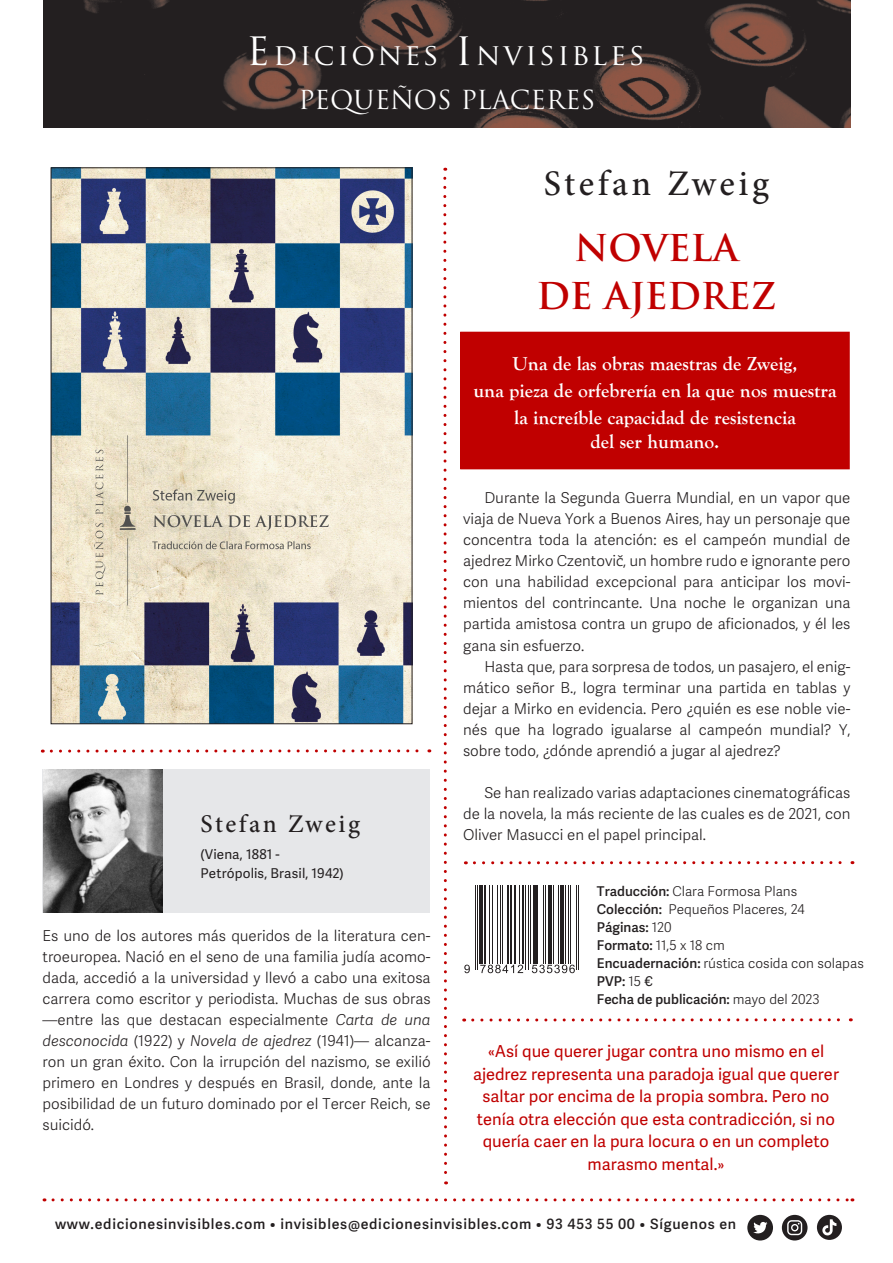
<style>
.page{position:relative;width:893px;height:1263px;background:#fff}
.page>*{position:absolute;margin:0;border:0;box-sizing:border-box;transform-origin:0 0}
.t1{font:700 36px/48px "Trajan Pro";color:#c00000;text-align:center}
.t2{font:500 36px "Minion Pro";letter-spacing:.095em;color:#231f20}
.t3{font:29.4px "Trajan Pro";letter-spacing:.09em;color:#fff}
.t4{font:25.5px "Trajan Pro";color:#fff}
.t5{font:500 25.5px "Minion Pro";letter-spacing:.095em;color:#231f20}
.t6{font:700 19.5px/24px "Goudy Old Style T";color:#fff;text-align:center}
.t7{font:16.5px/22.5px "Adelle Sans";color:#c00000;text-align:center}
.t8{font:300 15px/21px "Adelle Sans";color:#231f20;text-align:justify}
.t9{font:600 14.25px "Adelle Sans";letter-spacing:.05em;color:#231f20}
.t10{font:300 13.5px "Adelle Sans";color:#231f20}
.t11{font:600 13.5px "Adelle Sans";color:#231f20}
.t12{font:13.5px/19.5px "Adelle Sans";letter-spacing:.01em;color:#231f20}
.s1{font-size:38.1px}
.s2{font-style:italic}
.s3{font-family:"Adelle"}
.s4{font-weight:600}
.s5{font-weight:300}
.s6{font-weight:400}
</style>
<div class="page">
<svg style="left:443px;top:168px;width:5px;height:1016px"></svg>
<svg style="left:474px;top:861px;width:379px;height:3px"></svg>
<svg style="left:51px;top:749px;width:379px;height:3px"></svg>
<svg style="left:480px;top:965px;width:43px;height:8px"></svg>
<svg style="left:532px;top:965px;width:43px;height:8px"></svg>
<svg style="left:464px;top:965px;width:6px;height:8px"></svg>
<hr style="left:475px;top:885px;width:1px;height:84px;background:#231f20">
<hr style="left:477px;top:885px;width:1px;height:84px;background:#231f20">
<hr style="left:479px;top:885px;width:3px;height:78px;background:#231f20">
<hr style="left:484px;top:885px;width:2px;height:78px;background:#231f20">
<hr style="left:489px;top:885px;width:1px;height:78px;background:#231f20">
<hr style="left:492px;top:885px;width:1px;height:78px;background:#231f20">
<hr style="left:497px;top:885px;width:1px;height:78px;background:#231f20">
<hr style="left:500px;top:885px;width:1px;height:78px;background:#231f20">
<hr style="left:502px;top:885px;width:1px;height:78px;background:#231f20">
<hr style="left:507px;top:885px;width:2px;height:78px;background:#231f20">
<hr style="left:510px;top:885px;width:2px;height:78px;background:#231f20">
<hr style="left:514px;top:885px;width:2px;height:78px;background:#231f20">
<hr style="left:519px;top:885px;width:1px;height:78px;background:#231f20">
<hr style="left:522px;top:885px;width:2px;height:78px;background:#231f20">
<hr style="left:525px;top:885px;width:1px;height:84px;background:#231f20">
<hr style="left:528px;top:885px;width:1px;height:84px;background:#231f20">
<hr style="left:530px;top:885px;width:1px;height:78px;background:#231f20">
<hr style="left:533px;top:885px;width:3px;height:78px;background:#231f20">
<hr style="left:537px;top:885px;width:1px;height:78px;background:#231f20">
<hr style="left:543px;top:885px;width:1px;height:78px;background:#231f20">
<hr style="left:545px;top:885px;width:1px;height:78px;background:#231f20">
<hr style="left:548px;top:885px;width:3px;height:78px;background:#231f20">
<hr style="left:553px;top:885px;width:1px;height:78px;background:#231f20">
<hr style="left:558px;top:885px;width:1px;height:78px;background:#231f20">
<hr style="left:560px;top:885px;width:4px;height:78px;background:#231f20">
<hr style="left:565px;top:885px;width:1px;height:78px;background:#231f20">
<hr style="left:568px;top:885px;width:1px;height:78px;background:#231f20">
<hr style="left:570px;top:885px;width:1px;height:78px;background:#231f20">
<hr style="left:576px;top:885px;width:1px;height:84px;background:#231f20">
<hr style="left:578px;top:885px;width:1px;height:84px;background:#231f20">
<svg style="left:747px;top:1215px;width:26px;height:25px"></svg>
<svg style="left:782px;top:1215px;width:25px;height:25px"></svg>
<svg style="left:817px;top:1215px;width:25px;height:25px"></svg>
<img style="left:53px;top:169px;width:357px;height:553px">
<svg style="left:53px;top:1198px;width:800px;height:3px"></svg>
<img style="left:44px;top:0;width:806px;height:128px">
<div style="left:461px;top:332px;width:388px;height:137px;background:#c00000"></div>
<svg style="left:473px;top:1018px;width:378px;height:3px"></svg>
<div style="left:43px;top:770px;width:387px;height:143px;background:#e6e7e9"></div>
<img style="left:43px;top:770px;width:120px;height:143px">
<p class="t3" style="left:246px;top:35px;width:400px"><span class="s1">E</span>diciones <span class="s1">I</span>nvisibles</p>
<p class="t4" style="left:299px;top:83px;width:298px">PEQUEÑOS PLACERES</p>
<p class="t5" style="left:201px;top:806px;width:161px">Stefan Zweig</p>
<p class="t12" style="left:201px;top:844px;width:145px">(Viena, 1881 -<br>Petrópolis, Brasil, 1942)</p>
<p class="t8" style="left:43px;top:925px;width:390px">Es uno de los autores más queridos de la literatura cen&shy;troeuropea. Nació en el seno de una familia judía acomo&shy;dada, accedió a la universidad y llevó a cabo una exitosa carrera como escritor y periodista. Muchas de sus obras —entre las que destacan especialmente <span class="s2">Carta de una desconocida</span> (1922) y <span class="s2">Novela de ajedrez</span> (1941)— alcanza&shy;ron un gran éxito. Con la irrupción del nazismo, se exilió primero en Londres y después en Brasil, donde, ante la posibilidad de un futuro dominado por el Tercer Reich, se suicidó.</p>
<p class="t2" style="left:544px;top:160px;width:227px">Stefan Zweig</p>
<p class="t1" style="left:537px;top:225px;width:241px">NOVELA<br>DE AJEDREZ</p>
<p class="t6" style="left:512px;top:352px;width:287px">Una de las obras maestras de Zweig,</p>
<p class="t6" style="left:474px;top:379px;width:364px">una pieza de orfebrería en la que nos muestra</p>
<p class="t6" style="left:514px;top:406px;width:283px">la increíble capacidad de resistencia del ser humano.</p>
<p class="t8" style="left:463px;top:488px;width:389px;text-indent:21px">Durante la Segunda Guerra Mundial, en un vapor que viaja de Nueva York a Buenos Aires, hay un personaje que concentra toda la atención: es el campeón mundial de ajedrez Mirko Czentovi<span class="s3">č</span>, un hombre rudo e ignorante pero con una habilidad excepcional para anticipar los movi&shy;mientos del contrincante. Una noche le organizan una partida amistosa contra un grupo de aficionados, y él les gana sin esfuerzo.</p>
<p class="t8" style="left:463px;top:656px;width:389px;text-indent:21px">Hasta que, para sorpresa de todos, un pasajero, el enig&shy;mático señor B., logra terminar una partida en tablas y dejar a Mirko en evidencia. Pero ¿quién es ese noble vie&shy;nés que ha logrado igualarse al campeón mundial? Y, sobre todo, ¿dónde aprendió a jugar al ajedrez?</p>
<p class="t8" style="left:463px;top:782px;width:389px;text-indent:21px">Se han realizado varias adaptaciones cinematográficas de la novela, la más reciente de las cuales es de 2021, con Oliver Masucci en el papel principal.</p>
<p class="t10" style="left:597px;top:883px;width:202px"><span class="s4">Traducción:</span> Clara Formosa Plans</p>
<p class="t10" style="left:597px;top:901px;width:209px"><span class="s4">Colección:</span> Pequeños Placeres, 24</p>
<p class="t11" style="left:597px;top:919px;width:76px">Páginas: <span class="s5">120</span></p>
<p class="t10" style="left:597px;top:937px;width:129px"><span class="s4">Formato:</span> 11,5 x 18 cm</p>
<p class="t10" style="left:597px;top:955px;width:268px"><span class="s4">Encuadernación:</span> rústica cosida con solapas</p>
<p class="t11" style="left:597px;top:973px;width:57px">PVP: <span class="s5">15</span> <span class="s6">€</span></p>
<p class="t11" style="left:597px;top:991px;width:224px">Fecha de publicación: <span class="s5">mayo del 2023</span></p>
<p class="t7" style="left:473px;top:1040px;width:367px">«Así que querer jugar contra uno mismo en el ajedrez representa una paradoja igual que querer saltar por encima de la propia sombra. Pero no tenía otra elección que esta contradicción, si no quería caer en la pura locura o en un completo marasmo mental.»</p>
<p class="t9" style="left:55px;top:1216px;width:683px">www.edicionesinvisibles.com • invisibles@edicionesinvisibles.com • 93 453 55 00 • Síguenos en</p>
</div>
